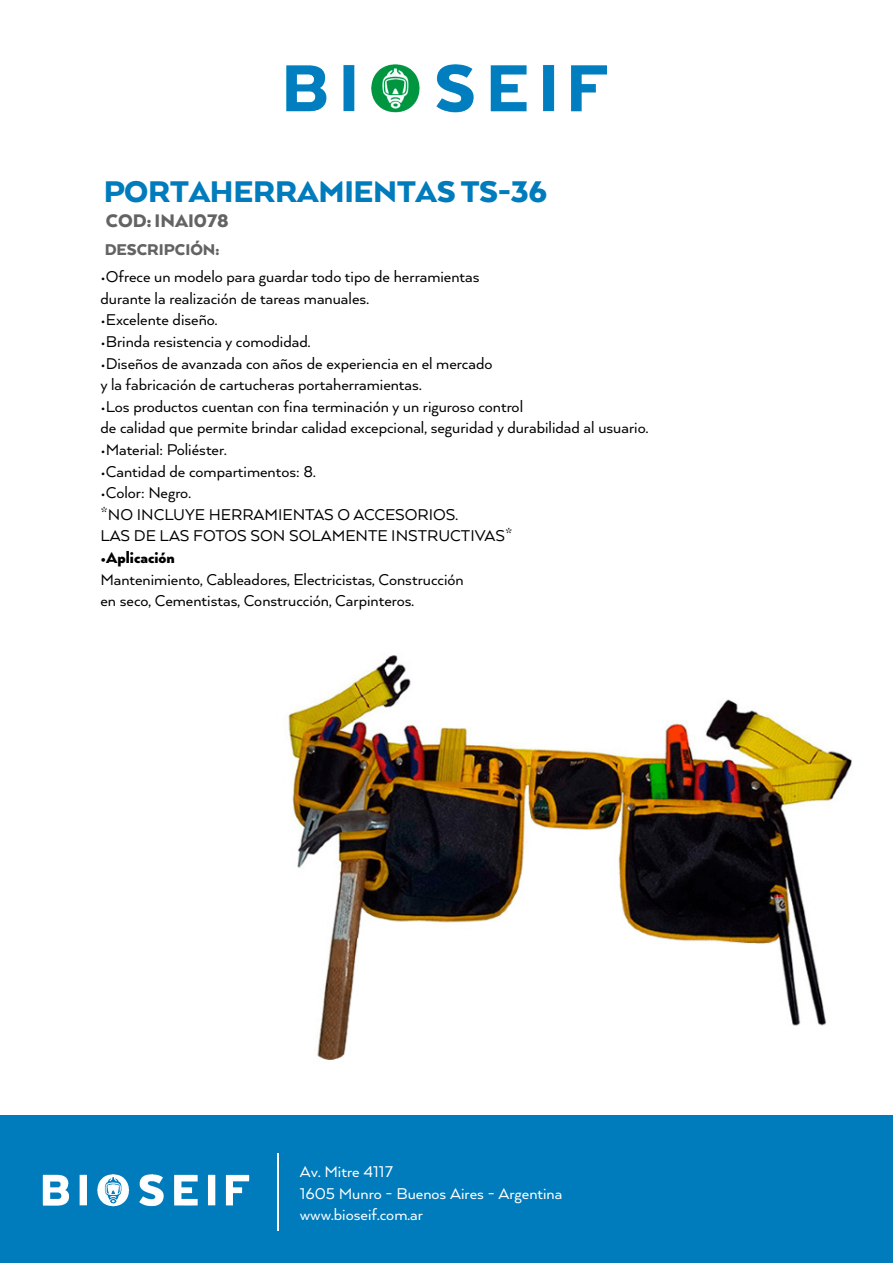
<style>
.page{position:relative;width:893px;height:1263px;background:#fff}
.page>*{position:absolute;margin:0;border:0;box-sizing:border-box;transform-origin:0 0}
.t1{font:900 34.5px "Arquitecta";letter-spacing:-.01em;color:#007bbc}
.t2{font:900 21px "Arquitecta";color:#636363}
.t3{font:18px/21.6px "Arquitecta";color:#000}
.t4{font:18px/21.6px "Arquitecta";color:#fff}
.t5{font:900 18px "Arquitecta";color:#636363}
.t6{font:900 18px "Arquitecta";color:#000}
</style>
<div class="page">
<img style="left:288px;top:655px;width:564px;height:405px">
<div style="left:0;top:1115px;width:893px;height:148px;background:#007bbc"></div>
<img style="left:42px;top:1174px;width:208px;height:33px">
<hr style="left:277px;top:1154px;width:2px;height:77px;background:#fff">
<img style="left:286px;top:64px;width:321px;height:49px">
<h1 class="t1" style="left:103px;top:170px;width:445px">PORTAHERRAMIENTAS TS-36</h1>
<p class="t2" style="left:106px;top:207px;width:124px">COD: INAI078</p>
<p class="t5" style="left:104px;top:238px;width:116px">DESCRIPCIÓN:</p>
<p class="t3" style="left:100px;top:265px;width:381px">•Ofrece un modelo para guardar todo tipo de herramientas durante la realización de tareas manuales.</p>
<p class="t3" style="left:100px;top:309px;width:119px">•Excelente diseño.</p>
<p class="t3" style="left:100px;top:330px;width:212px">•Brinda resistencia y comodidad.</p>
<p class="t3" style="left:100px;top:352px;width:393px">•Diseños de avanzada con años de experiencia en el mercado y la fabricación de cartucheras portaherramientas.</p>
<p class="t3" style="left:100px;top:395px;width:549px">•Los productos cuentan con fina terminación y un riguroso control<br>de calidad que permite brindar calidad excepcional, seguridad y durabilidad al usuario.</p>
<p class="t3" style="left:100px;top:438px;width:128px">•Material: Poliéster.</p>
<p class="t3" style="left:100px;top:460px;width:217px">•Cantidad de compartimentos: 8.</p>
<p class="t3" style="left:100px;top:481px;width:413px">•Color: Negro.<br>*NO INCLUYE HERRAMIENTAS O ACCESORIOS.<br>LAS DE LAS FOTOS SON SOLAMENTE INSTRUCTIVAS*</p>
<p class="t6" style="left:100px;top:546px;width:76px">•Aplicación</p>
<p class="t3" style="left:100px;top:568px;width:365px">Mantenimiento, Cableadores, Electricistas, Construcción en seco, Cementistas, Construcción, Carpinteros.</p>
<p class="t4" style="left:300px;top:1160px;width:264px">Av. Mitre 4117<br>1605 Munro - Buenos Aires - Argentina www.bioseif.com.ar</p>
</div>
